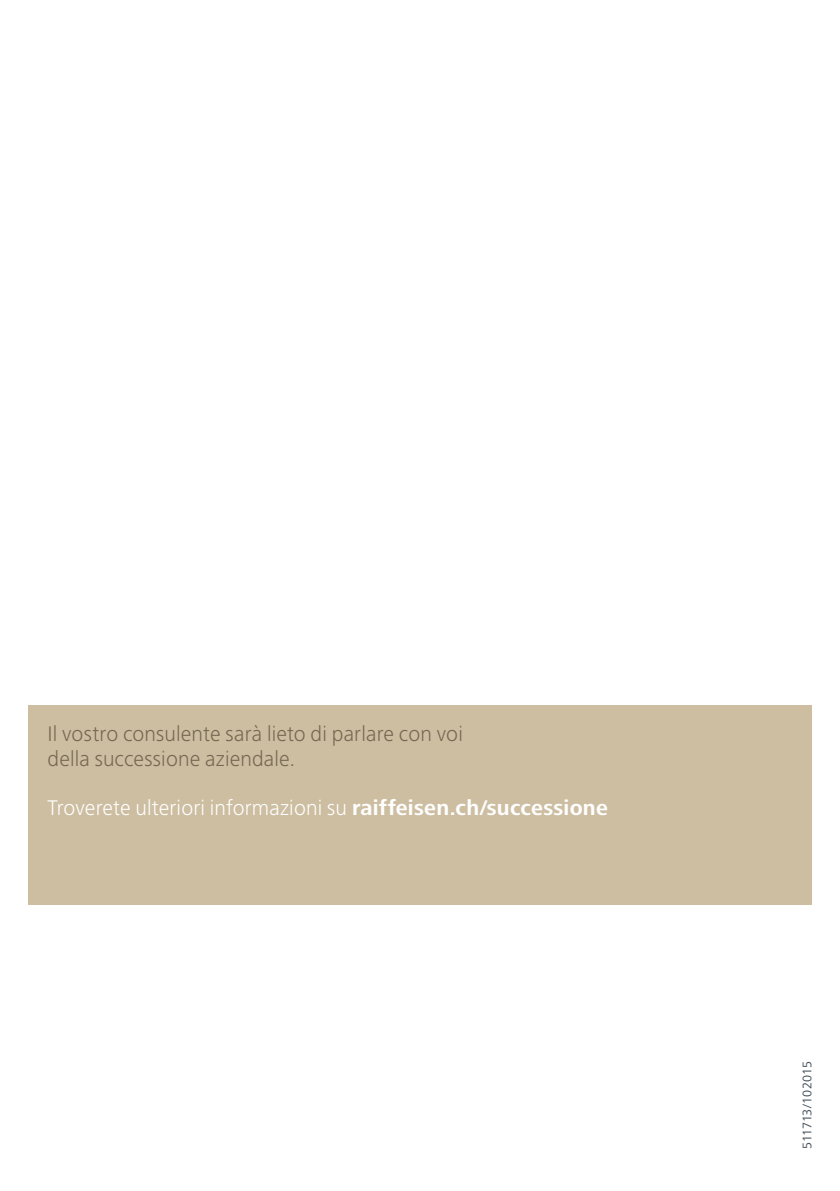
<style>
.page{position:relative;width:840px;height:1191px;background:#fff}
.page>*{position:absolute;margin:0;border:0;box-sizing:border-box;transform-origin:0 0}
.t1{font:300 22px/24.6px "Frutiger Next LT";letter-spacing:.005em;color:#766753}
.t2{font:300 22px "Frutiger Next LT";letter-spacing:.005em;color:#fff}
.t3{font:13px "Frutiger Next LT";letter-spacing:-.01em;color:#435059}
.s1{font-weight:700}
</style>
<div class="page">
<div style="left:28px;top:705px;width:783px;height:199px;background:#cdbea1"></div>
<p class="t1" style="left:47px;top:721px;width:416px">Il vostro consulente sarà lieto di parlare con voi della successione aziendale.</p>
<p class="t2" style="left:47px;top:795px;width:561px">Troverete ulteriori informazioni su <span class="s1">raiffeisen.ch/successione</span></p>
<p class="t3" style="left:799px;top:1149px;width:89px;rotate:-90deg">511713/102015</p>
</div>
